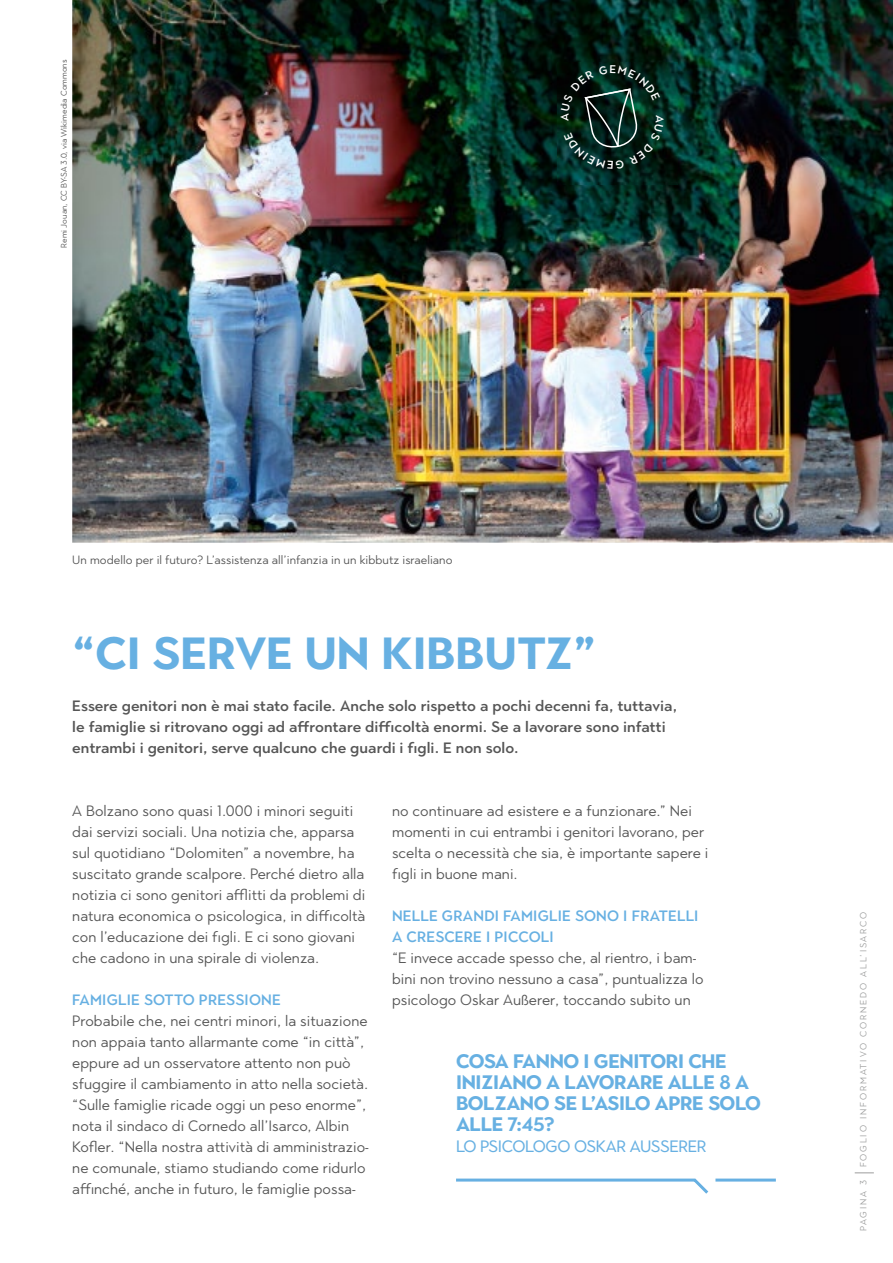
<style>
.page{position:relative;width:893px;height:1263px;background:#fff}
.page>*{position:absolute;margin:0;border:0;box-sizing:border-box;transform-origin:0 0}
.t1{font:700 45px "Town 10 Display";color:#67b0e2}
.t2{font:700 19.5px/21px "Town 10 Display";letter-spacing:-.02em;color:#67b0e2}
.t3{font:16.5px "Town 10 Display";letter-spacing:-.02em;color:#67b0e2}
.t4{font:15px/21px "Town 80 Text";letter-spacing:.005em;color:#565656}
.t5{font:500 15px/21px "Town 80 Text";letter-spacing:.005em;color:#565656}
.t6{font:500 15px/21px "Town 80 Text";letter-spacing:.015em;color:#67b0e2}
.t7{font:12px "Town 80 Text";letter-spacing:.005em;color:#565656}
.t8{font:9px "Town 80 Text";letter-spacing:.21em;color:#9c9d9d}
.t9{font:8.25px "Town 80 Text";letter-spacing:.005em;color:#565656}
</style>
<div class="page">
<img style="left:72px;top:0;width:821px;height:543px">
<img style="left:558px;top:62px;width:120px;height:122px">
<hr style="left:715px;top:1178px;width:61px;height:3px;background:#67b0e2">
<svg style="left:456px;top:1178px;width:253px;height:16px"></svg>
<svg style="left:855px;top:1172px;width:19px;height:1px"></svg>
<svg style="left:560px;top:65px;width:104px;height:104px;background:#0d2b23"></svg>
<p class="t9" style="left:59px;top:248px;width:190px;rotate:-90deg">Remi Jouan, CC BY-SA 3.0, via Wikimedia Commons</p>
<p class="t7" style="left:72px;top:552px;width:382px">Un modello per il futuro? L’assistenza all’infanzia in un kibbutz israeliano</p>
<h1 class="t1" style="left:72px;top:627px;width:525px">“CI SERVE UN KIBBUTZ”</h1>
<p class="t5" style="left:72px;top:695px;width:606px">Essere genitori non è mai stato facile. Anche solo rispetto a pochi decenni fa, tuttavia, le famiglie si ritrovano oggi ad affrontare difficoltà enormi. Se a lavorare sono infatti entrambi i genitori, serve qualcuno che guardi i figli. E non solo.</p>
<p class="t4" style="left:72px;top:800px;width:295px">A Bolzano sono quasi 1.000 i minori seguiti dai servizi sociali. Una notizia che, apparsa sul quotidiano “Dolomiten” a novembre, ha suscitato grande scalpore. Perché dietro alla notizia ci sono genitori afflitti da problemi di natura economica o psicologica, in difficoltà con l’educazione dei figli. E ci sono giovani che cadono in una spirale di violenza.</p>
<p class="t6" style="left:72px;top:989px;width:210px">FAMIGLIE SOTTO PRESSIONE</p>
<p class="t4" style="left:72px;top:1010px;width:298px">Probabile che, nei centri minori, la situazione non appaia tanto allarmante come “in città”, eppure ad un osservatore attento non può sfuggire il cambiamento in atto nella società. “Sulle famiglie ricade oggi un peso enorme”, nota il sindaco di Cornedo all’Isarco, Albin Kofler. “Nella nostra attività di amministrazio&shy;ne comunale, stiamo studiando come ridurlo affinché, anche in futuro, le famiglie possa-</p>
<p class="t4" style="left:392px;top:800px;width:318px">no continuare ad esistere e a funzionare.” Nei momenti in cui entrambi i genitori lavorano, per scelta o necessità che sia, è importante sapere i figli in buone mani.</p>
<p class="t6" style="left:392px;top:905px;width:308px">NELLE GRANDI FAMIGLIE SONO I FRATELLI<br>A CRESCERE I PICCOLI</p>
<p class="t4" style="left:392px;top:947px;width:313px">“E invece accade spesso che, al rientro, i bam&shy;bini non trovino nessuno a casa”, puntualizza lo psicologo Oskar Außerer, toccando subito un</p>
<h2 class="t2" style="left:456px;top:1051px;width:306px">COSA FANNO I GENITORI CHE<br>INIZIANO A LAVORARE ALLE 8 A<br>BOLZANO SE L’ASILO APRE SOLO<br>ALLE 7:45?</h2>
<p class="t3" style="left:456px;top:1136px;width:252px">LO PSICOLOGO OSKAR AUSSERER</p>
<p class="t8" style="left:858px;top:1167px;width:257px;rotate:-90deg">FOGLIO INFORMATIVO CORNEDO ALL’ISARCO</p>
<p class="t8" style="left:858px;top:1231px;width:53px;rotate:-90deg">PAGINA 3</p>
</div>
